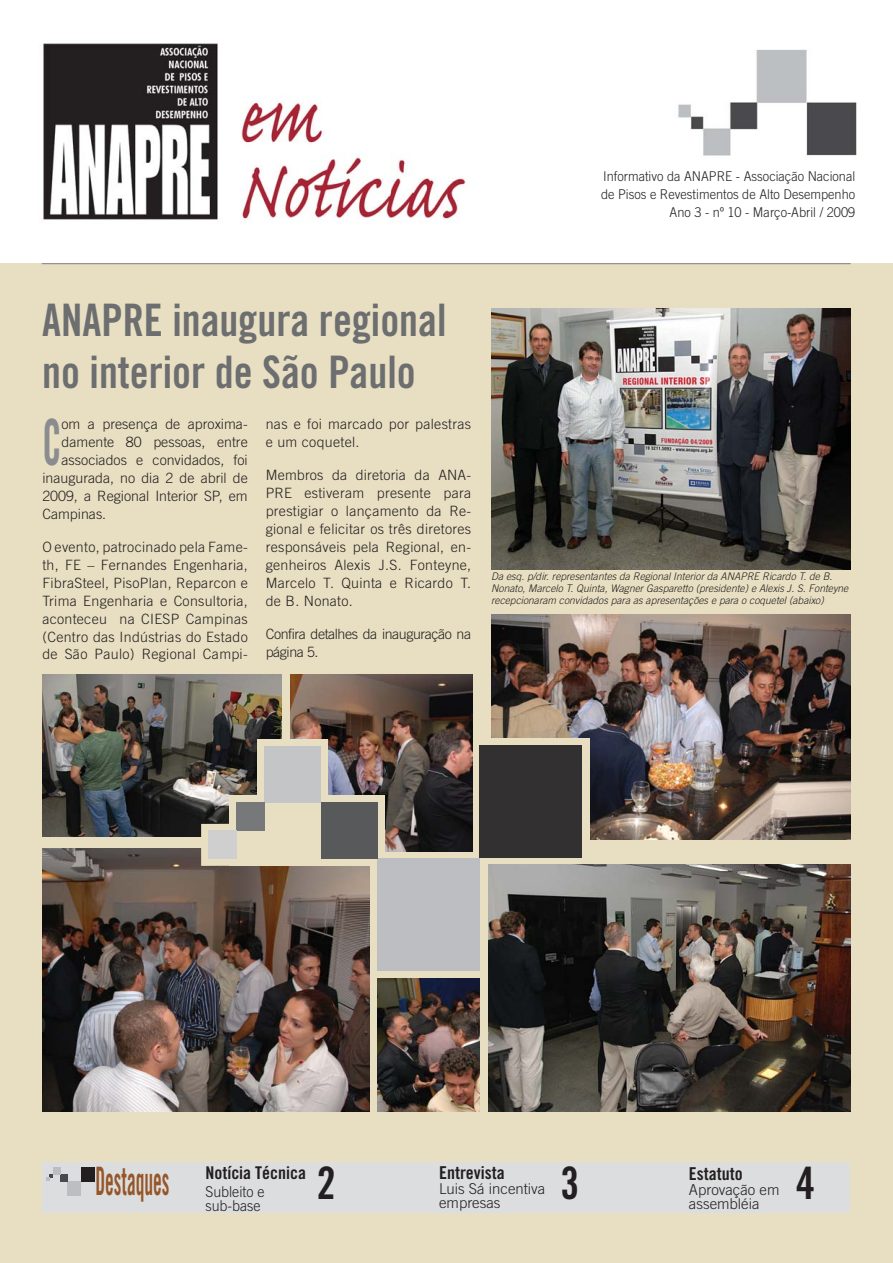
<style>
.page{position:relative;width:893px;height:1263px;background:#fff}
.page>*{position:absolute;margin:0;border:0;box-sizing:border-box;transform-origin:0 0}
.t1{font:63.9px "Trade Gothic Bold Cond Twenty";color:#8a8c8e;scale:.6 1}
.t2{font:44.85px/52.3px "Trade Gothic Bold Cond Twenty";color:#6c6e70;scale:.95 1}
.t3{font:44.85px "Trade Gothic Bold Cond Twenty";color:#231f20;scale:.95 1}
.t4{font:39.3px "Trade Gothic Bold Cond Twenty";color:#955629;scale:.5 1}
.t5{font:17.7px "Trade Gothic Bold Cond Twenty";color:#231f20}
.t6{font:17.55px "Trade Gothic Bold Cond Twenty";color:#231f20}
.t7{font:300 15px/13.5px "Trade Gothic";color:#231f20}
.t8{font:300 15px/13.5px "Trade Gothic";color:#231f20;scale:.95 1}
.t9{font:300 14.25px/18px "Trade Gothic";color:#231f20;text-align:justify}
.t10{font:300 14.25px/18px "Trade Gothic";letter-spacing:.02em;color:#231f20}
.t11{font:300 14.25px/18px "Trade Gothic";letter-spacing:-.03em;color:#231f20}
.t12{font:300 13.5px/18px "Trade Gothic";color:#231f20;text-align:right;scale:.95 1}
.t13{font:italic 300 10.5px/12px "Trade Gothic";color:#231f20}
</style>
<div class="page">
<div style="left:0;top:264px;width:893px;height:999px;background:#e8dfc2"></div>
<img style="left:43px;top:849px;width:327px;height:262px">
<img style="left:492px;top:614px;width:358px;height:226px">
<div style="left:458px;top:739px;width:131px;height:129px;background:#e8dfc2"></div>
<img style="left:291px;top:675px;width:181px;height:176px">
<img style="left:43px;top:675px;width:238px;height:162px">
<div style="left:257px;top:739px;width:71px;height:69px;background:#e8dfc3"></div>
<div style="left:314px;top:796px;width:70px;height:70px;background:#e8dfc2"></div>
<div style="left:201px;top:824px;width:42px;height:42px;background:#e8dfc2"></div>
<img style="left:43px;top:43px;width:814px;height:177px">
<div style="left:43px;top:1163px;width:807px;height:50px;background:#dcddde"></div>
<hr style="left:42px;top:263px;width:808px;height:1px;background:#808284">
<div style="left:81px;top:1167px;width:13px;height:14px;background:#231f20"></div>
<div style="left:68px;top:1181px;width:13px;height:15px;background:#bdbec1"></div>
<div style="left:60px;top:1174px;width:8px;height:7px;background:#4a4a4c"></div>
<div style="left:53px;top:1167px;width:7px;height:7px;background:#bdbec1"></div>
<svg style="left:46px;top:1174px;width:7px;height:7px"></svg>
<img style="left:492px;top:309px;width:358px;height:260px">
<img style="left:488px;top:865px;width:362px;height:246px">
<div style="left:480px;top:746px;width:102px;height:112px;background:#323031"></div>
<div style="left:377px;top:858px;width:103px;height:113px;background:#bdbec1"></div>
<div style="left:321px;top:802px;width:57px;height:57px;background:#58595b"></div>
<div style="left:229px;top:796px;width:88px;height:70px;background:#e8dfc2"></div>
<div style="left:265px;top:746px;width:56px;height:57px;background:#c4c5c7"></div>
<div style="left:236px;top:803px;width:28px;height:28px;background:#76787a"></div>
<div style="left:208px;top:831px;width:28px;height:28px;background:#cfcfd0"></div>
<img style="left:378px;top:979px;width:102px;height:132px">
<p class="t12" style="left:601px;top:169px;width:269px">Informativo da ANAPRE - Associação Nacional de Pisos e Revestimentos de Alto Desempenho<br>Ano 3 - nº 10 - Março-Abril / 2009</p>
<h2 class="t2" style="left:42px;top:298px;width:427px">ANAPRE inaugura regional no interior de São Paulo</h2>
<h1 class="t1" style="left:42px;top:419px;width:33px">C</h1>
<p class="t9" style="left:62px;top:416px;width:188px">om a presença de aproxima-</p>
<p class="t10" style="left:266px;top:416px;width:207px">nas e foi marcado por palestras e um coquetel.</p>
<p class="t9" style="left:266px;top:467px;width:207px">Membros da diretoria da ANA-PRE estiveram presente para prestigiar o lançamento da Re&shy;gional e felicitar os três diretores responsáveis pela Regional, en&shy;genheiros Alexis J.S. Fonteyne, Marcelo T. Quinta e Ricardo T. de B. Nonato.</p>
<p class="t11" style="left:266px;top:626px;width:207px">Confira detalhes da inauguração na página 5.</p>
<p class="t9" style="left:62px;top:434px;width:188px">damente 80 pessoas, entre</p>
<p class="t9" style="left:62px;top:452px;width:188px">associados e convidados, foi</p>
<p class="t9" style="left:42px;top:470px;width:207px">inaugurada, no dia 2 de abril de</p>
<p class="t9" style="left:42px;top:488px;width:207px">2009, a Regional Interior SP, em</p>
<p class="t9" style="left:42px;top:506px;width:65px">Campinas.</p>
<p class="t9" style="left:42px;top:539px;width:207px">O evento, patrocinado pela Fame&shy;th, FE – Fernandes Engenharia, FibraSteel, PisoPlan, Reparcon e Trima Engenharia e Consultoria, aconteceu na CIESP Campinas (Centro das Indústrias do Estado de São Paulo) Regional Campi-</p>
<p class="t13" style="left:491px;top:571px;width:359px">Da esq. p/dir. representantes da Regional Interior da ANAPRE Ricardo T. de B.<br>Nonato, Marcelo T. Quinta, Wagner Gasparetto (presidente) e Alexis J. S. Fonteyne recepcionaram convidados para as apresentações e para o coquetel (abaixo)</p>
<h3 class="t4" style="left:95px;top:1167px;width:150px">Destaques</h3>
<h2 class="t3" style="left:317px;top:1166px;width:21px">2</h2>
<h2 class="t3" style="left:561px;top:1166px;width:21px">3</h2>
<h2 class="t3" style="left:796px;top:1166px;width:21px">4</h2>
<p class="t6" style="left:205px;top:1167px;width:102px">Notícia Técnica</p>
<p class="t8" style="left:205px;top:1187px;width:64px">Subleito e sub-base</p>
<p class="t5" style="left:439px;top:1167px;width:67px">Entrevista</p>
<p class="t7" style="left:439px;top:1184px;width:108px">Luis Sá incentiva empresas</p>
<p class="t5" style="left:689px;top:1167px;width:55px">Estatuto</p>
<p class="t7" style="left:689px;top:1184px;width:92px">Aprovação em assembléia</p>
</div>
